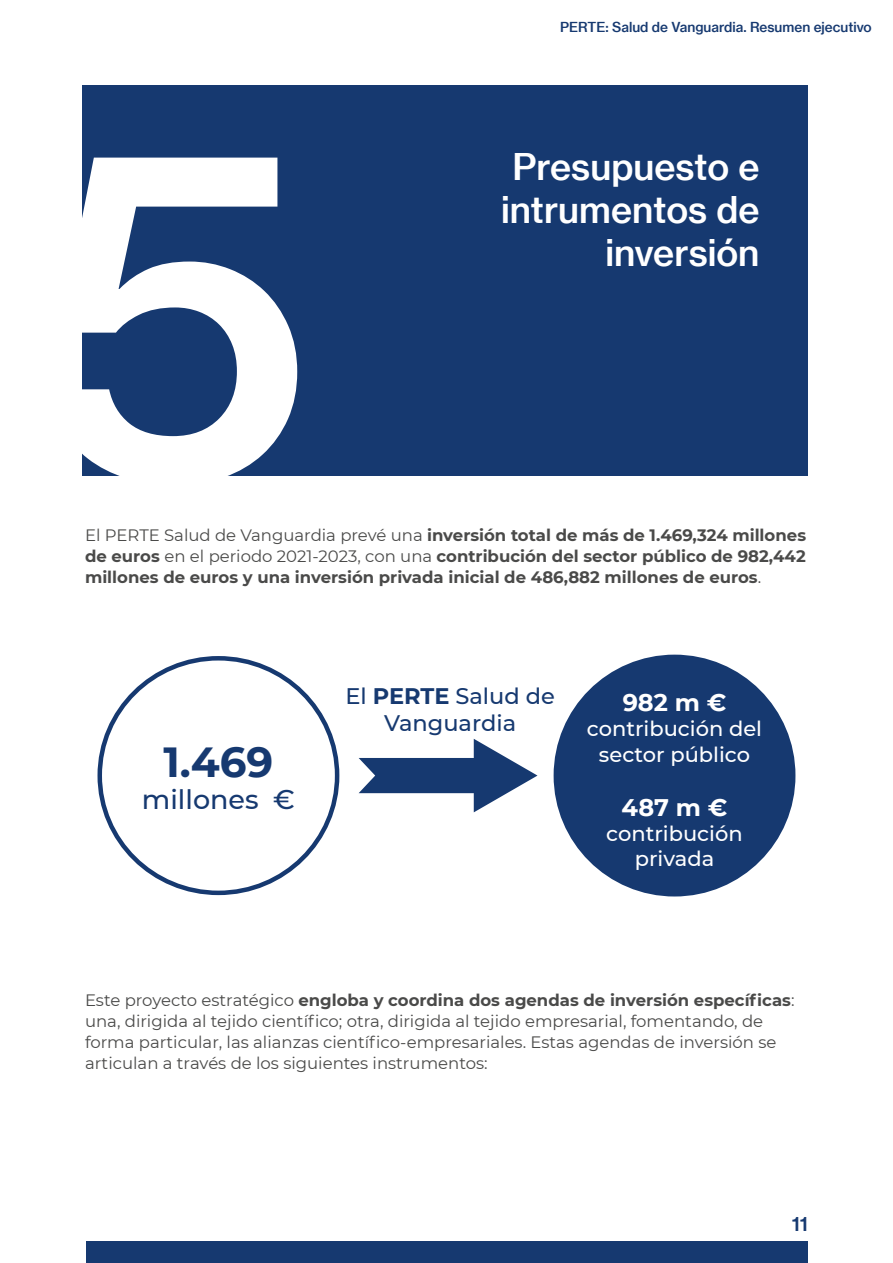
<style>
.page{position:relative;width:893px;height:1263px;background:#fff}
.page>*{position:absolute;margin:0;border:0;box-sizing:border-box;transform-origin:0 0}
.t1{font:450px "N Haas Grotesk TX Pro 65 Md";color:#fff}
.t2{font:700 42px "Montserrat";color:#163970}
.t3{font:36px/43.2px "N Haas Grotesk TX Pro 65 Md";color:#fff;text-align:right}
.t4{font:500 27px "Montserrat";color:#163970}
.t5{font:700 24px "Montserrat";color:#fff}
.t6{font:500 22.5px/27px "Montserrat";color:#163970;text-align:center}
.t7{font:500 21px/25.2px "Montserrat";color:#fff;text-align:center}
.t8{font:19.5px "N Haas Grotesk TX Pro 65 Md";color:#163970}
.t9{font:16.5px/21px "Montserrat";color:#4a4a49}
.t10{font:700 16.5px/21px "Montserrat";color:#4a4a49;text-align:justify}
.t11{font:13.5px "N Haas Grotesk TX Pro 65 Md";color:#163970}
.s1{font-weight:400}
.s2{font-weight:700}
</style>
<div class="page">
<div style="left:87px;top:1242px;width:721px;height:21px;background:#163970"></div>
<div style="left:82px;top:85px;width:726px;height:390px;background:#163970"></div>
<div style="left:554px;top:655px;width:241px;height:241px;background:#163970;border-radius:50%"></div>
<svg style="left:359px;top:739px;width:178px;height:73px"></svg>
<p class="t11" style="left:560px;top:18px;width:313px">PERTE: Salud de Vanguardia. Resumen ejecutivo</p>
<h1 class="t1" style="left:38px;top:33px;width:276px">5</h1>
<h3 class="t3" style="left:501px;top:145px;width:260px">Presupuesto e intrumentos de inversión</h3>
<p class="t10" style="left:85px;top:524px;width:722px"><span class="s1">El PERTE Salud de Vanguardia prevé una</span> inversión total de más de 1.469,324 millones de euros <span class="s1">en el periodo 2021-2023, con una</span> contribución del sector público de 982,442 millones de euros y una inversión privada inicial de 486,882 millones de euros<span class="s1">.</span></p>
<h2 class="t2" style="left:163px;top:732px;width:111px">1.469</h2>
<h3 class="t4" style="left:142px;top:781px;width:155px">millones €</h3>
<h3 class="t6" style="left:345px;top:681px;width:211px">El <span class="s2">PERTE</span> Salud de<br>Vanguardia</h3>
<h3 class="t5" style="left:623px;top:685px;width:105px">982 m €</h3>
<p class="t7" style="left:587px;top:715px;width:177px">contribución del sector público</p>
<h3 class="t5" style="left:622px;top:790px;width:107px">487 m €</h3>
<p class="t7" style="left:606px;top:820px;width:138px">contribución privada</p>
<p class="t9" style="left:85px;top:989px;width:711px">Este proyecto estratégico <span class="s2">engloba y coordina dos agendas de inversión específicas</span>: una, dirigida al tejido científico; otra, dirigida al tejido empresarial, fomentando, de forma particular, las alianzas científico-empresariales. Estas agendas de inversión se articulan a través de los siguientes instrumentos:</p>
<p class="t8" style="left:792px;top:1212px;width:18px">11</p>
</div>
